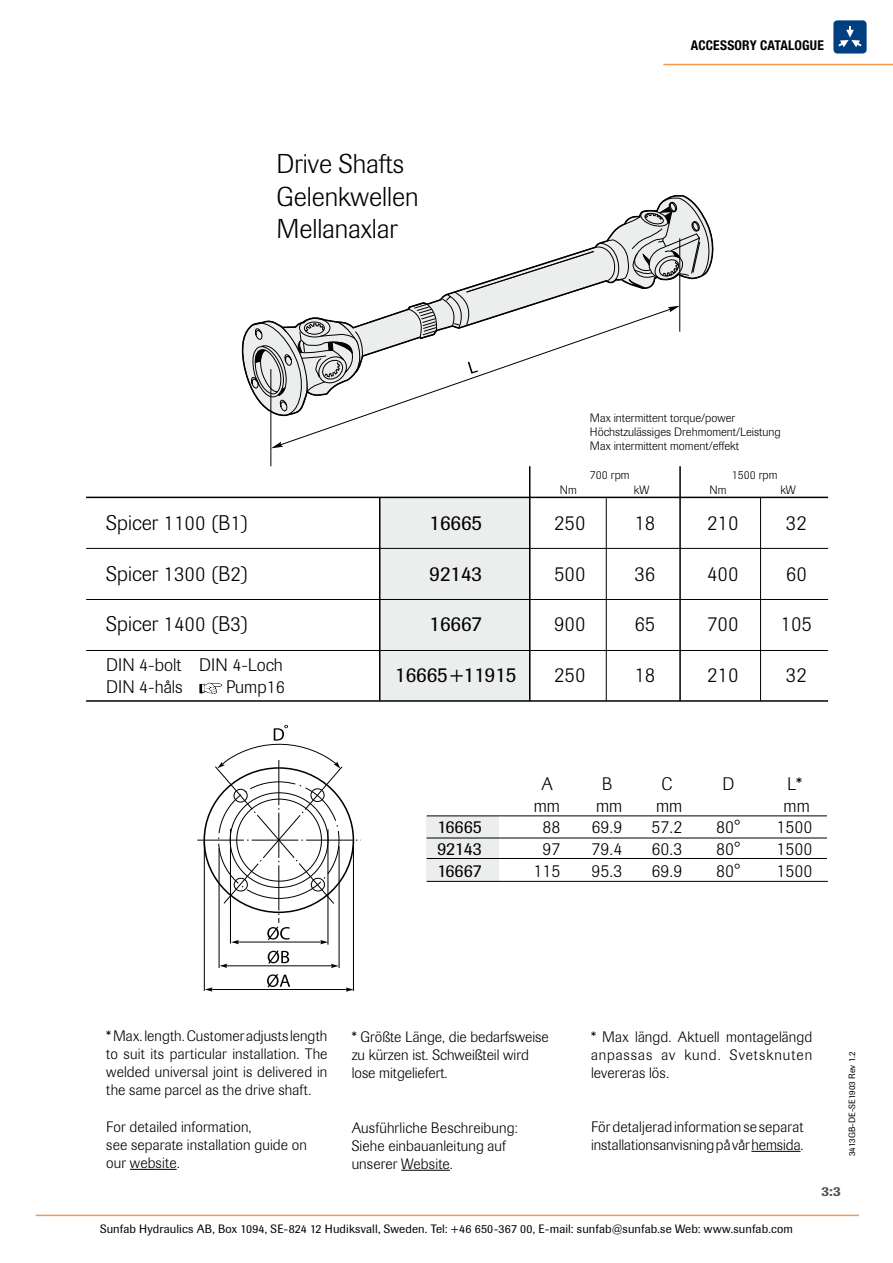
<style>
.page{position:relative;width:893px;height:1263px;background:#fff}
.page>*{position:absolute;margin:0;border:0;box-sizing:border-box;transform-origin:0 0}
.t1{font:300 27px/32.4px "Imago BQ";color:#000}
.t2{font:300 21px "Imago BQ";color:#000}
.t3{font:21px "Imago BQ";color:#000}
.t4{font:300 18px/21.6px "Imago BQ";color:#000}
.t5{font:18px "Imago BQ";letter-spacing:-.01em;color:#000}
.t6{font:300 15px/18px "Imago BQ";letter-spacing:.01em;color:#000}
.t7{font:700 condensed 13.5px "Helvetica Neue LT Std";letter-spacing:.01em;color:#000}
.t8{font:500 13.5px "Imago BQ";color:#4f5159}
.t9{font:12px "Imago BQ";letter-spacing:.01em;color:#000}
.t10{font:300 12px/14.4px "Imago BQ";color:#000}
.t11{font:9px "Imago BQ";color:#000}
.s1{color:#fff}
</style>
<div class="page">
<hr style="left:36px;top:1214px;width:823px;height:2px;background:#f3984f">
<hr style="left:271px;top:369px;width:1px;height:97px;background:#000">
<svg style="left:271px;top:442px;width:12px;height:6px"></svg>
<svg style="left:242px;top:198px;width:471px;height:220px"></svg>
<div style="left:379px;top:497px;width:151px;height:205px;background:#eceded"></div>
<hr style="left:86px;top:497px;width:742px;height:1px;background:#000">
<hr style="left:86px;top:548px;width:742px;height:1px;background:#000">
<hr style="left:86px;top:599px;width:742px;height:1px;background:#000">
<hr style="left:86px;top:650px;width:742px;height:1px;background:#000">
<hr style="left:529px;top:466px;width:1px;height:235px;background:#000">
<hr style="left:679px;top:466px;width:2px;height:235px;background:#000">
<hr style="left:606px;top:498px;width:1px;height:203px;background:#000">
<hr style="left:86px;top:700px;width:742px;height:2px;background:#000">
<hr style="left:760px;top:497px;width:1px;height:204px;background:#000">
<hr style="left:328px;top:829px;width:1px;height:116px;background:#000">
<svg style="left:220px;top:964px;width:7px;height:4px"></svg>
<svg style="left:331px;top:964px;width:8px;height:4px"></svg>
<hr style="left:225px;top:965px;width:108px;height:1px;background:#000">
<svg style="left:268px;top:950px;width:21px;height:14px"></svg>
<svg style="left:197px;top:725px;width:164px;height:219px"></svg>
<hr style="left:219px;top:848px;width:1px;height:120px;background:#000">
<hr style="left:339px;top:846px;width:1px;height:122px;background:#000">
<hr style="left:204px;top:840px;width:1px;height:151px;background:#000">
<hr style="left:353px;top:840px;width:1px;height:151px;background:#000">
<svg style="left:205px;top:987px;width:7px;height:5px"></svg>
<svg style="left:346px;top:987px;width:7px;height:5px"></svg>
<hr style="left:211px;top:989px;width:136px;height:1px;background:#000">
<svg style="left:267px;top:974px;width:23px;height:13px"></svg>
<div style="left:426px;top:816px;width:73px;height:66px;background:#eceded"></div>
<hr style="left:427px;top:815px;width:400px;height:1px;background:#000">
<hr style="left:427px;top:838px;width:400px;height:1px;background:#000">
<hr style="left:427px;top:858px;width:400px;height:1px;background:#000">
<hr style="left:427px;top:881px;width:401px;height:1px;background:#000">
<hr style="left:379px;top:497px;width:1px;height:203px;background:#000">
<hr style="left:663px;top:64px;width:230px;height:1px;background:#f3984f">
<div style="left:833px;top:20px;width:34px;height:34px;background:#003f80;border-radius:4px"></div>
<svg style="left:838px;top:26px;width:23px;height:21px"></svg>
<hr style="left:130px;top:1169px;width:47px;height:1px;background:#000">
<hr style="left:751px;top:1151px;width:49px;height:1px;background:#000">
<hr style="left:401px;top:1170px;width:49px;height:1px;background:#000">
<svg style="left:199px;top:683px;width:23px;height:11px"></svg>
<h1 class="t1" style="left:276px;top:148px;width:144px">Drive Shafts<br>Gelenkwellen<br>Mellanaxlar</h1>
<p class="t7" style="left:691px;top:37px;width:134px">ACCESSORY CATALOGUE</p>
<p class="t10" style="left:590px;top:410px;width:192px">Max intermittent torque/power<br>Höchstzulässiges Drehmoment/Leistung<br>Max intermittent moment/effekt</p>
<p class="t10" style="left:590px;top:468px;width:41px">700 rpm</p>
<p class="t10" style="left:732px;top:468px;width:47px">1500 rpm</p>
<p class="t10" style="left:560px;top:482px;width:19px">Nm</p>
<p class="t10" style="left:634px;top:482px;width:17px">kW</p>
<p class="t10" style="left:709px;top:482px;width:19px">Nm</p>
<p class="t10" style="left:780px;top:482px;width:17px">kW</p>
<h2 class="t2" style="left:106px;top:511px;width:144px">Spicer 1100 (B1)</h2>
<h2 class="t3" style="left:430px;top:511px;width:54px">16665</h2>
<h2 class="t2" style="left:554px;top:511px;width:33px">250</h2>
<h2 class="t2" style="left:634px;top:511px;width:22px">18</h2>
<h2 class="t2" style="left:707px;top:511px;width:33px">210</h2>
<h2 class="t2" style="left:786px;top:511px;width:22px">32</h2>
<h2 class="t2" style="left:106px;top:562px;width:144px">Spicer 1300 (B2)</h2>
<h2 class="t3" style="left:430px;top:561px;width:54px">92143</h2>
<h2 class="t2" style="left:554px;top:562px;width:33px">500</h2>
<h2 class="t2" style="left:634px;top:562px;width:22px">36</h2>
<h2 class="t2" style="left:707px;top:562px;width:33px">400</h2>
<h2 class="t2" style="left:786px;top:562px;width:22px">60</h2>
<h2 class="t2" style="left:106px;top:612px;width:144px">Spicer 1400 (B3)</h2>
<h2 class="t3" style="left:430px;top:612px;width:54px">16667</h2>
<h2 class="t2" style="left:554px;top:612px;width:33px">900</h2>
<h2 class="t2" style="left:634px;top:612px;width:22px">65</h2>
<h2 class="t2" style="left:707px;top:612px;width:33px">700</h2>
<h2 class="t2" style="left:781px;top:612px;width:33px">105</h2>
<h2 class="t3" style="left:395px;top:662px;width:123px">16665+11915</h2>
<h2 class="t2" style="left:554px;top:663px;width:33px">250</h2>
<h2 class="t2" style="left:634px;top:663px;width:22px">18</h2>
<h2 class="t2" style="left:707px;top:663px;width:33px">210</h2>
<h2 class="t2" style="left:786px;top:663px;width:22px">32</h2>
<p class="t4" style="left:106px;top:654px;width:178px">DIN 4-bolt DIN 4-Loch<br>DIN 4-håls</p>
<p class="t4" style="left:226px;top:676px;width:60px">Pump16</p>
<p class="t4" style="left:541px;top:773px;width:13px">A</p>
<p class="t4" style="left:602px;top:773px;width:12px">B</p>
<p class="t4" style="left:661px;top:773px;width:12px">C</p>
<p class="t4" style="left:722px;top:773px;width:14px">D</p>
<p class="t4" style="left:787px;top:773px;width:16px">L*</p>
<p class="t4" style="left:534px;top:795px;width:28px">mm</p>
<p class="t4" style="left:596px;top:795px;width:28px">mm</p>
<p class="t4" style="left:656px;top:795px;width:28px">mm</p>
<p class="t4" style="left:784px;top:795px;width:28px">mm</p>
<p class="t5" style="left:437px;top:817px;width:46px">16665</p>
<p class="t4" style="left:533px;top:817px;width:28px"><span class="s1">1</span>88</p>
<p class="t4" style="left:592px;top:817px;width:32px">69.9</p>
<p class="t4" style="left:652px;top:817px;width:32px">57.2</p>
<p class="t4" style="left:716px;top:817px;width:26px">80°</p>
<p class="t4" style="left:776px;top:817px;width:37px">1500</p>
<p class="t5" style="left:437px;top:838px;width:46px">92143</p>
<p class="t4" style="left:533px;top:838px;width:28px"><span class="s1">1</span>97</p>
<p class="t4" style="left:592px;top:838px;width:32px">79.4</p>
<p class="t4" style="left:652px;top:838px;width:32px">60.3</p>
<p class="t4" style="left:716px;top:838px;width:26px">80°</p>
<p class="t4" style="left:776px;top:838px;width:37px">1500</p>
<p class="t5" style="left:437px;top:860px;width:46px">16667</p>
<p class="t4" style="left:533px;top:860px;width:28px">115</p>
<p class="t4" style="left:592px;top:860px;width:32px">95.3</p>
<p class="t4" style="left:652px;top:860px;width:32px">69.9</p>
<p class="t4" style="left:716px;top:860px;width:26px">80°</p>
<p class="t4" style="left:776px;top:860px;width:37px">1500</p>
<p class="t6" style="left:106px;top:1027px;width:223px;text-align:justify">* Max. length. Customer adjusts length to suit its particular installation. The welded universal joint is delivered in the same parcel as the drive shaft.</p>
<p class="t6" style="left:352px;top:1028px;width:198px">* Größte Länge, die bedarfsweise zu kürzen ist. Schweißteil wird lose mitgeliefert.</p>
<p class="t6" style="left:591px;top:1028px;width:223px;text-align:justify">* Max längd. Aktuell montagelängd anpassas av kund. Svetsknuten levereras lös.</p>
<p class="t6" style="left:106px;top:1118px;width:202px">For detailed information,<br>see separate installation guide on our website.</p>
<p class="t6" style="left:591px;top:1118px;width:214px">För detaljerad information se separat installationsanvisning på vår hemsida.</p>
<p class="t6" style="left:352px;top:1119px;width:168px">Ausführliche Beschreibung:<br>Siehe einbauanleitung auf unserer Website.</p>
<p class="t11" style="left:847px;top:1156px;width:106px;rotate:-90deg">3413GB-DE-SE1903 Rev 1.2</p>
<p class="t8" style="left:821px;top:1183px;width:21px">3:3</p>
<p class="t9" style="left:100px;top:1222px;width:694px">Sunfab Hydraulics AB, Box 1094, SE-824 12 Hudiksvall, Sweden. Tel: +46 650-367 00, E-mail: sunfab@sunfab.se Web: www.sunfab.com</p>
</div>
